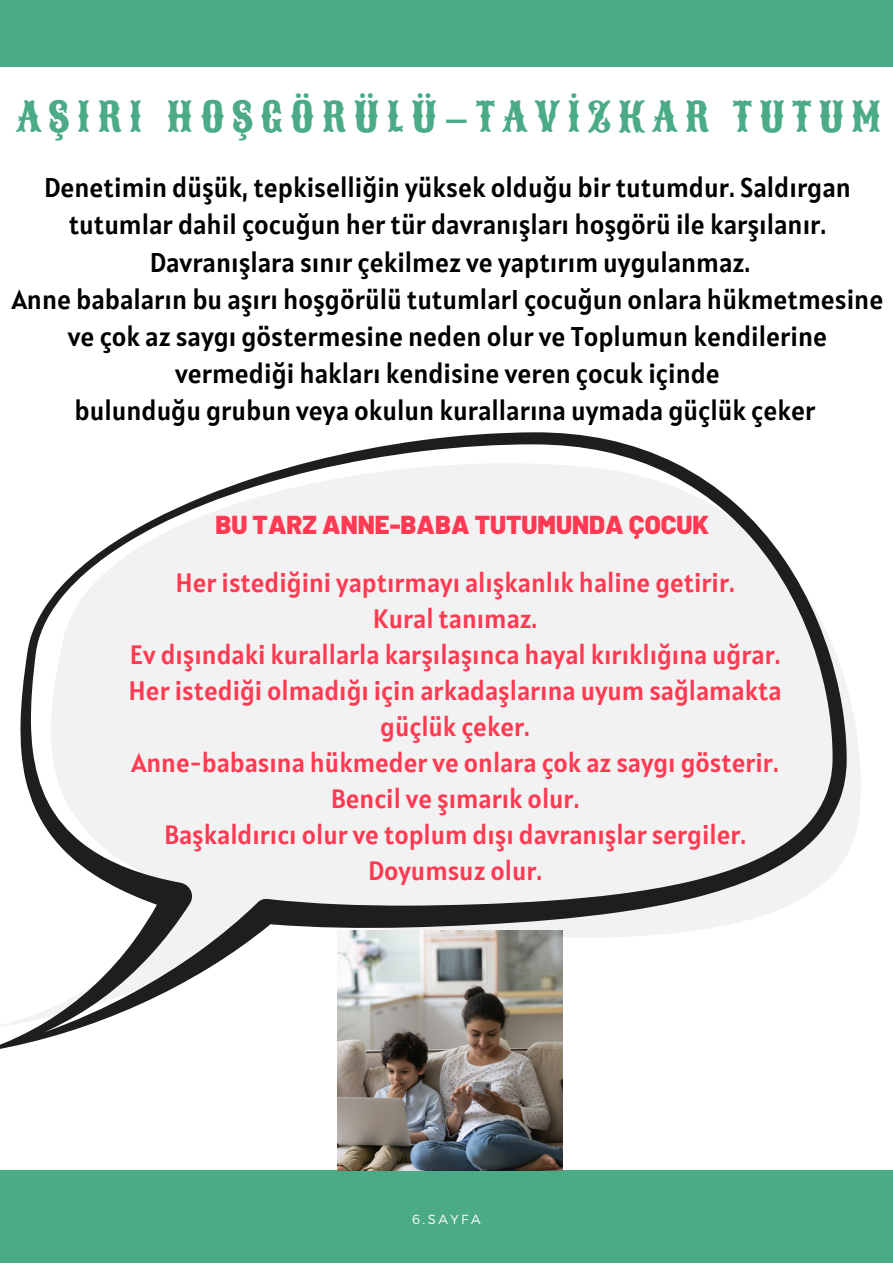
<style>
.page{position:relative;width:893px;height:1264px;background:#fff}
.page>*{position:absolute;margin:0;border:0;box-sizing:border-box;transform-origin:0 0}
.t1{font:40.35px "Sancreek";letter-spacing:.19em;color:#4cab87}
.t2{font:27px/37px "Alatsi";color:#000;text-align:center}
.t3{font:26.4px/36px "Alatsi";color:#ff3a52;text-align:center}
.t4{font:900 25.95px "Barlow";color:#ff3a52}
.t5{font:300 13.2px "Montserrat";letter-spacing:.19em;color:#fff}
</style>
<div class="page">
<div style="left:0;top:0;width:892px;height:67px;background:#4cab87"></div>
<div style="left:0;top:1170px;width:892px;height:92px;background:#4cab87"></div>
<svg style="left:0;top:432px;width:846px;height:618px;fill:#f2f2f2"></svg>
<img style="left:337px;top:930px;width:225px;height:240px">
<p class="t1" style="left:16px;top:90px;width:866px">AŞIRI HOŞGÖRÜLÜ–TAVİZKAR TUTUM</p>
<p class="t2" style="left:44px;top:169px;width:808px">Denetimin düşük, tepkiselliğin yüksek olduğu bir tutumdur. Saldırgan tutumlar dahil çocuğun her tür davranışları hoşgörü ile karşılanır.</p>
<p class="t2" style="left:150px;top:243px;width:602px">Davranışlara sınır çekilmez ve yaptırım uygulanmaz.</p>
<p class="t2" style="left:12px;top:280px;width:873px">Anne babaların bu aşırı hoşgörülü tutumlarI çocuğun onlara hükmetmesine ve çok az saygı göstermesine neden olur ve Toplumun kendilerine</p>
<p class="t2" style="left:175px;top:354px;width:546px">vermediği hakları kendisine veren çocuk içinde</p>
<p class="t2" style="left:74px;top:392px;width:742px">bulunduğu grubun veya okulun kurallarına uymada güçlük çeker</p>
<p class="t4" style="left:215px;top:507px;width:495px">BU TARZ ANNE-BABA TUTUMUNDA ÇOCUK</p>
<p class="t3" style="left:175px;top:565px;width:561px">Her istediğini yaptırmayı alışkanlık haline getirir.</p>
<p class="t3" style="left:373px;top:601px;width:166px">Kural tanımaz.</p>
<p class="t3" style="left:130px;top:637px;width:652px">Ev dışındaki kurallarla karşılaşınca hayal kırıklığına uğrar.</p>
<p class="t3" style="left:129px;top:673px;width:654px">Her istediği olmadığı için arkadaşlarına uyum sağlamakta güçlük çeker.</p>
<p class="t3" style="left:131px;top:744px;width:648px">Anne-babasına hükmeder ve onlara çok az saygı gösterir.</p>
<p class="t3" style="left:331px;top:780px;width:250px">Bencil ve şımarık olur.</p>
<p class="t3" style="left:164px;top:816px;width:583px">Başkaldırıcı olur ve toplum dışı davranışlar sergiler.</p>
<p class="t3" style="left:368px;top:852px;width:176px">Doyumsuz olur.</p>
<p class="t5" style="left:412px;top:1210px;width:70px">6.SAYFA</p>
</div>
